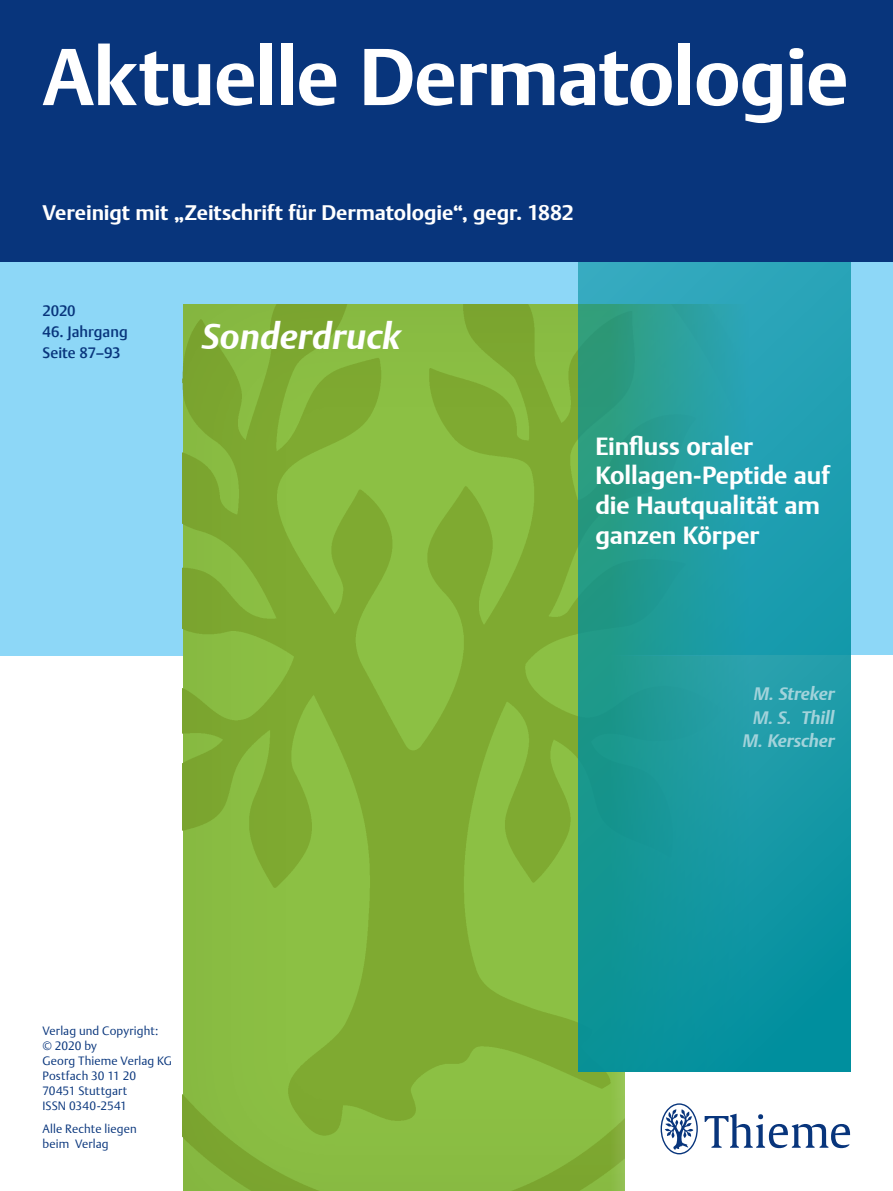
<style>
.page{position:relative;width:893px;height:1191px;background:#fff}
.page>*{position:absolute;margin:0;border:0;box-sizing:border-box;transform-origin:0 0}
.t1{font:700 79.5px "Thieme Argo 2011";letter-spacing:-.015em;color:#fff}
.t2{font:italic 700 36px "Thieme Argo 2011";letter-spacing:.005em;color:#fff}
.t3{font:700 24.75px/29.7px "Thieme Argo 2011";letter-spacing:-.005em;color:#fff}
.t4{font:700 21px "Thieme Argo 2011";letter-spacing:-.005em;color:#fff}
.t5{font:italic 700 18px/23.7px "Thieme Argo 2011";letter-spacing:-.005em;color:#a3d3db;text-align:right}
.t6{font:500 15px/21px "Thieme Argo 2011";letter-spacing:.005em;color:#08357c}
.t7{font:300 12px/15px "Thieme Argo 2011";letter-spacing:.01em;color:#08357c}
</style>
<div class="page">
<div style="left:0;top:262px;width:893px;height:393px;background:#8dd7f7"></div>
<div style="left:0;top:0;width:893px;height:262px;background:#08357c"></div>
<div style="left:182px;top:304px;width:571px;height:887px;background:#231f20;opacity:.09"></div>
<svg style="left:578px;top:655px;width:273px;height:536px;background:#7db346"></svg>
<svg style="left:578px;top:262px;width:272px;height:809px;background:#1c9aa0"></svg>
<div style="left:625px;top:1071px;width:268px;height:120px;background:#fff"></div>
<svg style="left:661px;top:1103px;width:37px;height:51px"></svg>
<svg style="left:705px;top:1113px;width:145px;height:35px"></svg>
<h1 class="t1" style="left:43px;top:24px;width:808px">Aktuelle Dermatologie</h1>
<h3 class="t4" style="left:43px;top:199px;width:533px">Vereinigt mit „Zeitschrift für Dermatologie“, gegr. 1882</h3>
<p class="t6" style="left:43px;top:300px;width:35px">2020</p>
<p class="t6" style="left:43px;top:321px;width:87px">46. Jahrgang<br>Seite 87–93</p>
<h2 class="t2" style="left:202px;top:313px;width:200px">Sonderdruck</h2>
<p class="t7" style="left:43px;top:1023px;width:131px">Verlag und Copyright:<br>© 2020 by<br>Georg Thieme Verlag KG<br>Postfach 30 11 20<br>70451 Stuttgart<br>ISSN 0340-2541</p>
<p class="t7" style="left:43px;top:1121px;width:96px">Alle Rechte liegen beim Verlag</p>
<h3 class="t3" style="left:595px;top:431px;width:236px">Einfluss oraler<br>Kollagen-Peptide auf die Hautqualität am ganzen Körper</h3>
<h3 class="t5" style="left:743px;top:681px;width:93px">M. Streker<br>M. S. Thill<br>M. Kerscher</h3>
</div>
